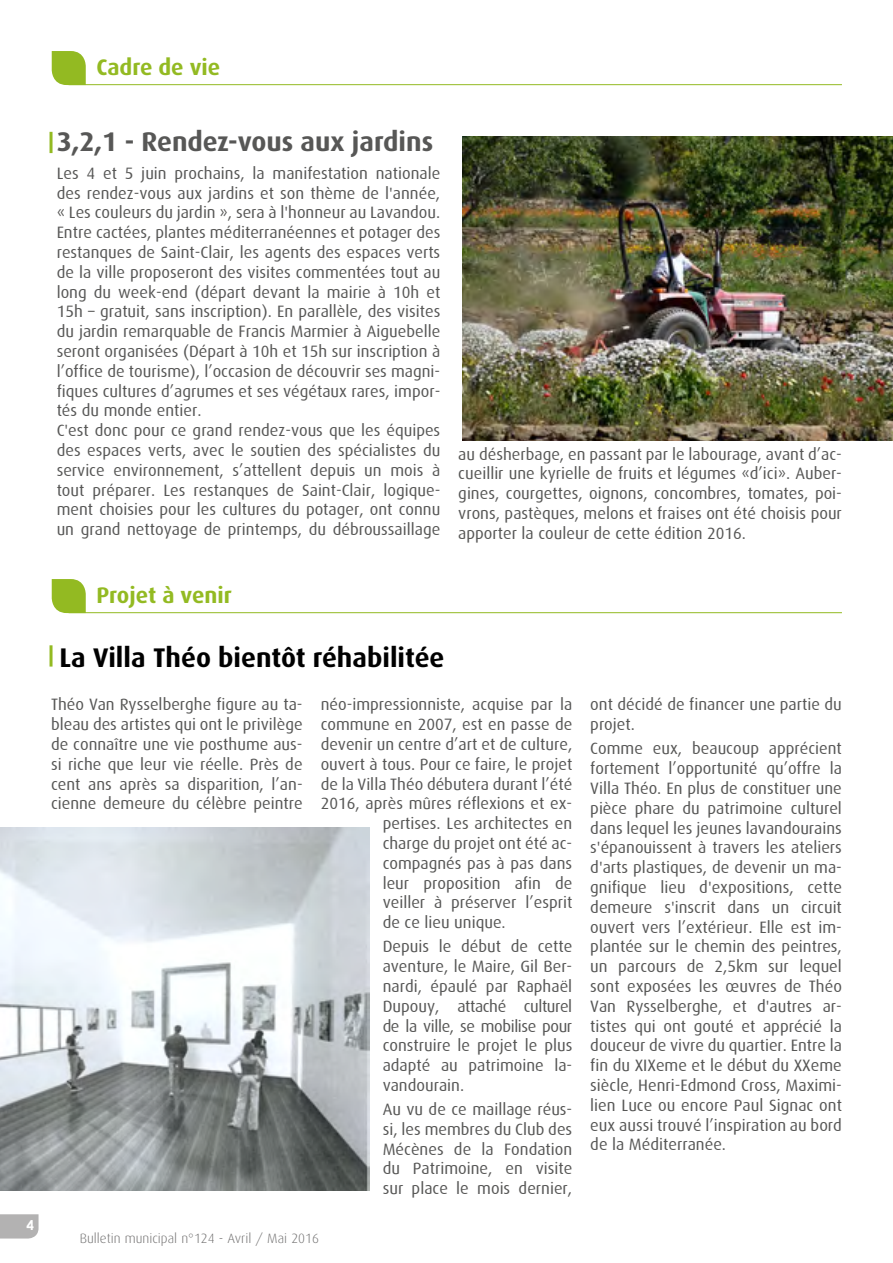
<style>
.page{position:relative;width:893px;height:1263px;background:#fff}
.page>*{position:absolute;margin:0;border:0;box-sizing:border-box;transform-origin:0 0}
.t1{font:700 27px "Dax";color:#000}
.t2{font:700 27px "Dax";color:#575756}
.t3{font:700 22.5px "Dax";color:#93ba22}
.t4{font:16.5px/19.8px "Dax";color:#575756;text-align:justify}
.t5{font:300 13.5px "Dax";color:#706f6f}
.t6{font:700 13.5px "Century Gothic";color:#fff}
</style>
<div class="page">
<svg style="left:0;top:1214px;width:39px;height:24px"></svg>
<hr style="left:69px;top:84px;width:773px;height:1px;background:#93ba22">
<hr style="left:69px;top:612px;width:773px;height:1px;background:#93ba22">
<svg style="left:52px;top:51px;width:34px;height:34px"></svg>
<svg style="left:52px;top:579px;width:34px;height:34px"></svg>
<hr style="left:50px;top:132px;width:3px;height:21px;background:#93ba22">
<hr style="left:50px;top:645px;width:3px;height:21px;background:#93ba22">
<img style="left:463px;top:136px;width:430px;height:304px">
<img style="left:0;top:828px;width:370px;height:363px">
<h2 class="t3" style="left:96px;top:54px;width:125px">Cadre de vie</h2>
<p class="t6" style="left:26px;top:1217px;width:9px">4</p>
<h1 class="t2" style="left:57px;top:126px;width:378px">3,2,1 - Rendez-vous aux jardins</h1>
<p class="t4" style="left:57px;top:163px;width:385px;text-align:left">Les 4 et 5 juin prochains, la manifestation nationale des rendez-vous aux jardins et son thème de l'année, « Les couleurs du jardin », sera à l'honneur au Lavandou.<br>Entre cactées, plantes méditerranéennes et potager des restanques de Saint-Clair, les agents des espaces verts de la ville proposeront des visites commentées tout au long du week-end (départ devant la mairie à 10h et 15h – gratuit, sans inscription). En parallèle, des visites du jardin remarquable de Francis Marmier à Aiguebelle seront organisées (Départ à 10h et 15h sur inscription à l’office de tourisme), l’occasion de découvrir ses magni&shy;fiques cultures d’agrumes et ses végétaux rares, impor&shy;tés du monde entier.<br>C'est donc pour ce grand rendez-vous que les équipes des espaces verts, avec le soutien des spécialistes du service environnement, s’attellent depuis un mois à tout préparer. Les restanques de Saint-Clair, logique&shy;ment choisies pour les cultures du potager, ont connu un grand nettoyage de printemps, du débroussaillage</p>
<p class="t4" style="left:458px;top:444px;width:385px">au désherbage, en passant par le labourage, avant d’ac&shy;cueillir une kyrielle de fruits et légumes «d’ici». Auber&shy;gines, courgettes, oignons, concombres, tomates, poi&shy;vrons, pastèques, melons et fraises ont été choisis pour apporter la couleur de cette édition 2016.</p>
<h2 class="t3" style="left:96px;top:582px;width:137px">Projet à venir</h2>
<h1 class="t1" style="left:60px;top:643px;width:386px">La Villa Théo bientôt réhabilitée</h1>
<p class="t4" style="left:51px;top:695px;width:253px">Théo Van Rysselberghe figure au ta&shy;bleau des artistes qui ont le privilège de connaître une vie posthume aus&shy;si riche que leur vie réelle. Près de cent ans après sa disparition, l’an&shy;cienne demeure du célèbre peintre</p>
<p class="t4" style="left:321px;top:695px;width:253px">néo-impressionniste, acquise par la</p>
<p class="t4" style="left:321px;top:715px;width:253px">commune en 2007, est en passe de</p>
<p class="t4" style="left:321px;top:734px;width:253px">devenir un centre d’art et de culture,</p>
<p class="t4" style="left:321px;top:754px;width:253px">ouvert à tous. Pour ce faire, le projet</p>
<p class="t4" style="left:321px;top:774px;width:253px">de la Villa Théo débutera durant l’été</p>
<p class="t4" style="left:321px;top:794px;width:253px">2016, après mûres réflexions et ex-</p>
<p class="t4" style="left:383px;top:814px;width:191px">pertises. Les architectes en</p>
<p class="t4" style="left:383px;top:833px;width:191px">charge du projet ont été ac-</p>
<p class="t4" style="left:383px;top:853px;width:191px">compagnés pas à pas dans</p>
<p class="t4" style="left:383px;top:873px;width:191px">leur proposition afin de</p>
<p class="t4" style="left:383px;top:893px;width:191px">veiller à préserver l’esprit</p>
<p class="t4" style="left:383px;top:913px;width:125px">de ce lieu unique.</p>
<p class="t4" style="left:383px;top:937px;width:191px">Depuis le début de cette aventure, le Maire, Gil Ber&shy;nardi, épaulé par Raphaël Dupouy, attaché culturel de la ville, se mobilise pour construire le projet le plus adapté au patrimoine la&shy;vandourain.</p>
<p class="t4" style="left:383px;top:1099px;width:191px">Au vu de ce maillage réus&shy;si, les membres du Club des Mécènes de la Fondation du Patrimoine, en visite sur place le mois dernier,</p>
<p class="t5" style="left:80px;top:1231px;width:241px">Bulletin municipal n°124 - Avril / Mai 2016</p>
<p class="t4" style="left:590px;top:695px;width:253px">ont décidé de financer une partie du projet.</p>
<p class="t4" style="left:590px;top:739px;width:253px">Comme eux, beaucoup apprécient fortement l’opportunité qu’offre la Villa Théo. En plus de constituer une pièce phare du patrimoine culturel dans lequel les jeunes lavandourains s'épanouissent à travers les ateliers d'arts plastiques, de devenir un ma&shy;gnifique lieu d'expositions, cette demeure s'inscrit dans un circuit ouvert vers l’extérieur. Elle est im&shy;plantée sur le chemin des peintres, un parcours de 2,5km sur lequel sont exposées les œuvres de Théo Van Rysselberghe, et d'autres ar&shy;tistes qui ont gouté et apprécié la douceur de vivre du quartier. Entre la fin du XIXeme et le début du XXeme siècle, Henri-Edmond Cross, Maximi&shy;lien Luce ou encore Paul Signac ont eux aussi trouvé l’inspiration au bord de la Méditerranée.</p>
</div>
